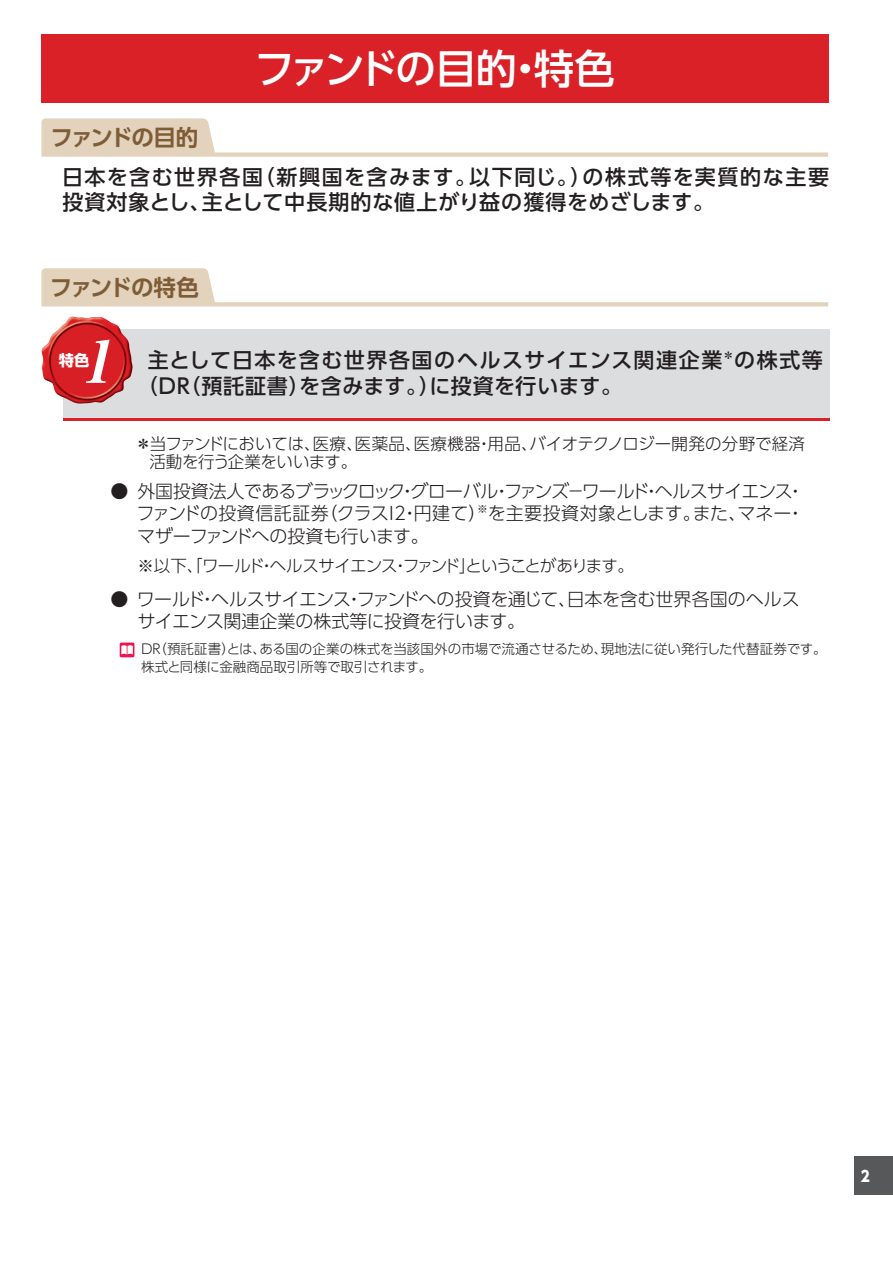
<style>
.page{position:relative;width:893px;height:1263px;background:#fff}
.page>*{position:absolute;margin:0;border:0;box-sizing:border-box;transform-origin:0 0}
.t1{font:italic 58.5px "Midashi Min Pr 5 MA31";color:#fff;scale:1.04 1}
.t2{font:500 40.5px "UD Shin Go Pro";letter-spacing:-.06em;color:#fff}
.t3{font:700 22.5px "UD Shin Go Pro De";letter-spacing:-.07em;color:#7e5d36}
.t4{font:500 21px/25.5px "UD Shin Go Pro";letter-spacing:.05em;color:#231f20}
.t5{font:300 18px/22.5px "UD Shin Go Pro";letter-spacing:-.015em;color:#231f20;text-align:justify}
.t6{font:300 16.5px/18px "UD Shin Go Pro";letter-spacing:-.01em;color:#231f20}
.t7{font:300 16.5px "UD Shin Go Pro";letter-spacing:-.055em;color:#231f20}
.t8{font:700 15.3px "UD Shin Go Pro";color:#fff}
.t9{font:800 15px "UD Shin Go Pro";color:#fff;scale:.9 1}
.t10{font:300 13.5px/18px "UD Shin Go Pro";color:#231f20}
</style>
<div class="page">
<div style="left:855px;top:1157px;width:38px;height:38px;background:#57585a"></div>
<svg style="left:41px;top:118px;width:787px;height:39px"></svg>
<svg style="left:41px;top:268px;width:787px;height:38px"></svg>
<div style="left:63px;top:329px;width:766px;height:91px;background:#dcdddf"></div>
<hr style="left:63px;top:418px;width:766px;height:2px;background:#da2128">
<img style="left:41px;top:317px;width:92px;height:87px">
<div style="left:120px;top:642px;width:14px;height:15px;background:#ed1450"></div>
<svg style="left:121px;top:645px;width:12px;height:9px"></svg>
<div style="left:41px;top:35px;width:788px;height:68px;background:#da2128"></div>
<h2 class="t2" style="left:254px;top:36px;width:362px">ファンドの目的・特色</h2>
<p class="t3" style="left:50px;top:119px;width:149px">ファンドの目的</p>
<p class="t4" style="left:62px;top:164px;width:768px">日本を含む世界各国（新興国を含みます。以下同じ。）の株式等を実質的な主要投資対象とし、主として中長期的な値上がり益の獲得をめざします。</p>
<p class="t3" style="left:50px;top:269px;width:151px">ファンドの特色</p>
<h1 class="t1" style="left:80px;top:316px;width:49px">1</h1>
<p class="t4" style="left:137px;top:347px;width:687px;text-indent:11px">主として日本を含む世界各国のヘルスサイエンス関連企業<sup>＊</sup>の株式等（ＤＲ（預託証書）を含みます。）に投資を行います。</p>
<p class="t6" style="left:149px;top:434px;width:657px;text-indent:-14px">＊当ファンドにおいては、医療、医薬品、医療機器・用品、バイオテクノロジー開発の分野で経済活動を行う企業をいいます。</p>
<p class="t5" style="left:137px;top:479px;width:669px;text-indent:-26px">● 外国投資法人であるブラックロック・グローバル・ファンズ－ワールド・ヘルスサイエンス・ファンドの投資信託証券（クラスＩ２・円建て）<sup>※</sup>を主要投資対象とします。また、マネー・マザーファンドへの投資も行います。</p>
<p class="t7" style="left:137px;top:552px;width:498px">※以下、「ワールド・ヘルスサイエンス・ファンド」ということがあります。</p>
<p class="t5" style="left:137px;top:587px;width:664px;text-indent:-27px">● ワールド・ヘルスサイエンス・ファンドへの投資を通じて、日本を含む世界各国のヘルスサイエンス関連企業の株式等に投資を行います。</p>
<p class="t10" style="left:140px;top:640px;width:688px">ＤＲ（預託証書）とは、ある国の企業の株式を当該国外の市場で流通させるため、現地法に従い発行した代替証券です。株式と同様に金融商品取引所等で取引されます。</p>
<p class="t8" style="left:59px;top:348px;width:32px">特色</p>
<p class="t9" style="left:861px;top:1163px;width:11px">2</p>
</div>
